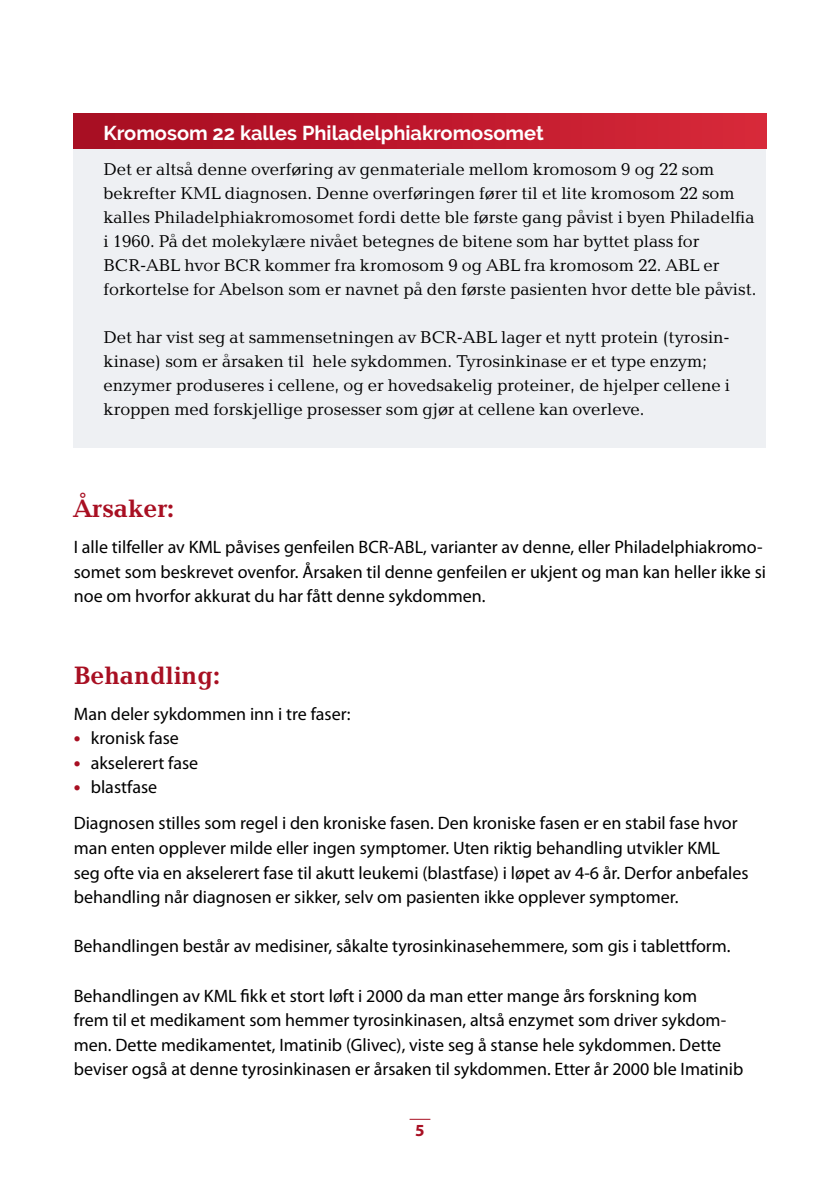
<style>
.page{position:relative;width:840px;height:1191px;background:#fff}
.page>*{position:absolute;margin:0;border:0;box-sizing:border-box;transform-origin:0 0}
.t1{font:700 26px "Baltica";color:#a80f22}
.t2{font:700 20px "Raleway";color:#fff}
.t3{font:18px/24.6px "Myriad Pro";color:#000}
.t4{font:17.6px/24px "Baltica";color:#000}
.t5{font:700 17px "Myriad Pro";color:#a80f22}
.s1{font-weight:700;font-size:20px;color:#a80f22}
</style>
<div class="page">
<svg style="left:409px;top:1118px;width:21px;height:1px"></svg>
<div style="left:74px;top:114px;width:691px;height:334px;background:#eef0f3"></div>
<div style="left:74px;top:113px;width:691px;height:36px;background:linear-gradient(to right,#a60b21,#d72839)"></div>
<p class="t2" style="left:103px;top:121px;width:441px">Kromosom 22 kalles Philadelphiakromosomet</p>
<p class="t4" style="left:103px;top:158px;width:654px">Det er altså denne overføring av genmateriale mellom kromosom 9 og 22 som bekrefter KML diagnosen. Denne overføringen fører til et lite kromosom 22 som kalles Philadelphiakromosomet fordi dette ble første gang påvist i byen Philadelfia i 1960. På det molekylære nivået betegnes de bitene som har byttet plass for BCR-ABL hvor BCR kommer fra kromosom 9 og ABL fra kromosom 22. ABL er forkortelse for Abelson som er navnet på den første pasienten hvor dette ble påvist.</p>
<p class="t4" style="left:103px;top:326px;width:627px">Det har vist seg at sammensetningen av BCR-ABL lager et nytt protein (tyrosin&shy;kinase) som er årsaken til hele sykdommen. Tyrosinkinase er et type enzym; enzymer produseres i cellene, og er hovedsakelig proteiner, de hjelper cellene i kroppen med forskjellige prosesser som gjør at cellene kan overleve.</p>
<h1 class="t1" style="left:74px;top:493px;width:102px">Årsaker:</h1>
<p class="t3" style="left:74px;top:535px;width:693px">I alle tilfeller av KML påvises genfeilen BCR-ABL, varianter av denne, eller Philadelphiakromo&shy;somet som beskrevet ovenfor. Årsaken til denne genfeilen er ukjent og man kan heller ikke si noe om hvorfor akkurat du har fått denne sykdommen.</p>
<h1 class="t1" style="left:74px;top:659px;width:148px">Behandling:</h1>
<p class="t3" style="left:74px;top:701px;width:278px">Man deler sykdommen inn i tre faser:</p>
<p class="t3" style="left:74px;top:726px;width:107px"><span class="s1">•</span> kronisk fase</p>
<p class="t3" style="left:74px;top:750px;width:126px"><span class="s1">•</span> akselerert fase</p>
<p class="t3" style="left:74px;top:769px;width:665px;line-height:36px"><span class="s1">•</span> blastfase<br>Diagnosen stilles som regel i den kroniske fasen. Den kroniske fasen er en stabil fase hvor</p>
<p class="t3" style="left:74px;top:836px;width:676px">man enten opplever milde eller ingen symptomer. Uten riktig behandling utvikler KML seg ofte via en akselerert fase til akutt leukemi (blastfase) i løpet av 4-6 år. Derfor anbefales behandling når diagnosen er sikker, selv om pasienten ikke opplever symptomer.</p>
<p class="t3" style="left:74px;top:934px;width:658px">Behandlingen består av medisiner, såkalte tyrosinkinasehemmere, som gis i tablettform.</p>
<p class="t3" style="left:74px;top:983px;width:670px">Behandlingen av KML fikk et stort løft i 2000 da man etter mange års forskning kom<br>frem til et medikament som hemmer tyrosinkinasen, altså enzymet som driver sykdom&shy;men. Dette medikamentet, Imatinib (Glivec), viste seg å stanse hele sykdommen. Dette beviser også at denne tyrosinkinasen er årsaken til sykdommen. Etter år 2000 ble Imatinib</p>
<p class="t5" style="left:415px;top:1120px;width:11px">5</p>
</div>
